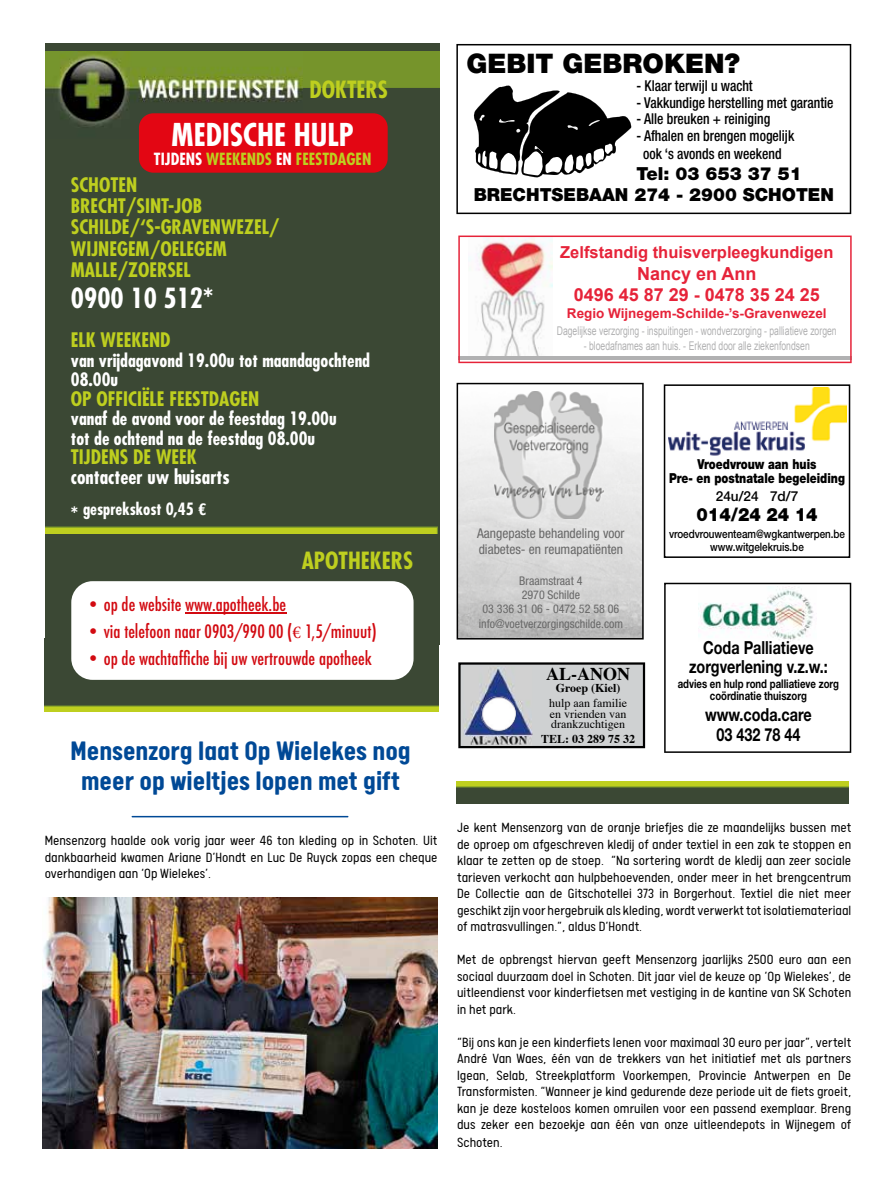
<style>
.page{position:relative;width:893px;height:1191px;background:#fff}
.page>*{position:absolute;margin:0;border:0;box-sizing:border-box;transform-origin:0 0}
.t1{font:700 condensed 30.6px "Futura Std";color:#fff}
.t2{font:700 30px/30px "Calps";color:#004996;text-align:center}
.t3{font:900 27px "Helvetica Neue LT Std";color:#000}
.t4{font:700 condensed 27px "Futura Std";color:#fff}
.t5{font:700 condensed 23.1px "Futura Std";color:#becf1f}
.t6{font:700 condensed 19.5px/21px "Futura Std";color:#becf1f}
.t7{font:700 condensed 19.5px "Futura Std";color:#fff}
.t8{font:900 18.3px "Helvetica Neue";letter-spacing:-.005em;color:#000;scale:.93 1}
.t9{font:700 condensed 18px/19.5px "Futura Std";color:#fff}
.t10{font:500 condensed 18px "Futura";color:#d20a11}
.t11{font:700 18px/18px "Helvetica Neue LT Std";color:#000;text-align:center;scale:.8 1}
.t12{font:900 18px/21.6px "Helvetica Neue LT Std";color:#000}
.t13{font:700 18px/21.6px "Arial";color:#e62339;text-align:center}
.t14{font:700 18px "Times";color:#000}
.t15{font:700 16.5px "Arial";color:#e62339}
.t16{font:700 condensed 16.5px "Futura Std";color:#fff}
.t17{font:700 condensed 16.35px "Futura Std";color:#becf1f}
.t18{font:300 15px/16.5px "Calps";color:#000;text-align:justify}
.t19{font:500 condensed 15px/18px "Helvetica Neue LT Std";color:#000;text-align:center;scale:.91 1}
.t20{font:900 13.8px/13.8px "Helvetica Neue";color:#000;text-align:center;scale:.8 1}
.t21{font:500 13.8px "Helvetica Neue LT Std";color:#000}
.t22{font:condensed 13.5px/16.2px "Helvetica Neue LT Std";color:#686868}
.t23{font:700 13.5px "Arial";color:#e62339}
.t24{font:12px "Arial";color:#b1b1b2;scale:.72 1}
.t25{font:condensed 12px/14.4px "Helvetica Neue LT Std";color:#686868;text-align:center}
.t26{font:700 12px/12px "Helvetica Neue LT Std";color:#000;text-align:center;scale:.8 1}
.t27{font:12px/10.5px "Times";color:#000;text-align:justify}
.t28{font:700 12px "Times";color:#000}
.t29{font:500 11.7px/13.8px "Helvetica Neue LT Std";letter-spacing:-.005em;color:#000;text-align:center;scale:.85 1}
.s1{color:#fff}
.s2{font-size:19.5px}
.s3{font-family:"Helvetica Neue LT Std"}
.s4{font-family:"Minion Pro";font-weight:400;font-stretch:normal}
</style>
<div class="page">
<svg style="left:456px;top:44px;width:395px;height:170px"></svg>
<svg style="left:473px;top:85px;width:158px;height:93px"></svg>
<svg style="left:457px;top:383px;width:187px;height:256px"></svg>
<img style="left:44px;top:638px;width:395px;height:73px">
<div style="left:45px;top:44px;width:395px;height:601px;background:#3b4834"></div>
<div style="left:46px;top:523px;width:393px;height:102px;background:#3b4834"></div>
<img style="left:45px;top:52px;width:259px;height:87px">
<img style="left:304px;top:52px;width:136px;height:87px">
<div style="left:71px;top:581px;width:343px;height:99px;background:#fff;border-radius:21px"></div>
<div style="left:139px;top:113px;width:249px;height:60px;background:#e30613;border-radius:14px"></div>
<img style="left:45px;top:526px;width:393px;height:7px">
<hr style="left:185px;top:612px;width:101px;height:1px;background:#d20a11">
<img style="left:42px;top:897px;width:395px;height:251px">
<img style="left:456px;top:781px;width:392px;height:22px">
<svg style="left:458px;top:235px;width:394px;height:128px"></svg>
<img style="left:668px;top:388px;width:179px;height:68px">
<img style="left:732px;top:422px;width:57px;height:7px">
<div style="left:664px;top:384px;width:186px;height:174px;border:2px solid #000"></div>
<svg style="left:664px;top:583px;width:187px;height:170px"></svg>
<img style="left:699px;top:586px;width:117px;height:55px">
<svg style="left:458px;top:662px;width:187px;height:86px;background:#b9babb"></svg>
<img style="left:464px;top:666px;width:68px;height:79px">
<img style="left:481px;top:696px;width:35px;height:34px;border-radius:17px">
<hr style="left:132px;top:816px;width:216px;height:1px;background:#004996">
<h3 class="t5" style="left:309px;top:75px;width:80px">DOKTERS</h3>
<h1 class="t1" style="left:172px;top:115px;width:184px">MEDISCHE HULP</h1>
<p class="t17" style="left:154px;top:149px;width:219px"><span class="s1">TIJDENS</span> WEEKENDS <span class="s1">EN</span> FEESTDAGEN</p>
<h3 class="t6" style="left:71px;top:175px;width:210px">SCHOTEN<br>BRECHT/SINT-JOB<br>SCHILDE/‘S-GRAVENWEZEL/<br>WIJNEGEM/OELEGEM<br>MALLE/ZOERSEL</h3>
<h3 class="t4" style="left:71px;top:281px;width:144px">0900 10 512*</h3>
<h3 class="t6" style="left:71px;top:329px;width:101px">ELK WEEKEND</h3>
<p class="t9" style="left:71px;top:350px;width:301px">van vrijdagavond 19.00u tot maandagochtend<br>08.00u</p>
<h3 class="t6" style="left:71px;top:388px;width:190px">OP OFFICIËLE FEESTDAGEN</h3>
<p class="t9" style="left:71px;top:409px;width:267px">vanaf de avond voor de feestdag 19.00u tot de ochtend na de feestdag 08.00u</p>
<h3 class="t6" style="left:71px;top:446px;width:127px">TIJDENS DE WEEK</h3>
<h3 class="t7" style="left:71px;top:464px;width:160px">contacteer uw huisarts</h3>
<p class="t16" style="left:71px;top:499px;width:137px"><span class="s2">*</span> gesprekskost 0,45 <span class="s3">€</span></p>
<h3 class="t5" style="left:302px;top:546px;width:113px">APOTHEKERS</h3>
<p class="t10" style="left:87px;top:593px;width:201px">• op de website www.apotheek.be</p>
<p class="t10" style="left:87px;top:620px;width:292px">• via telefoon naar 0903/990 00 (<span class="s4">€</span> 1,5/minuut)</p>
<p class="t10" style="left:87px;top:647px;width:287px">• op de wachtaffiche bij uw vertrouwde apotheek</p>
<h2 class="t2" style="left:71px;top:734px;width:342px">Mensenzorg laat Op Wielekes nog meer op wieltjes lopen met gift</h2>
<p class="t18" style="left:45px;top:831px;width:394px">Mensenzorg haalde ook vorig jaar weer 46 ton kleding op in Schoten. Uit dankbaarheid kwamen Ariane D’Hondt en Luc De Ruyck zopas een cheque overhandigen aan ‘Op Wielekes’.</p>
<h3 class="t3" style="left:466px;top:47px;width:275px">GEBIT GEBROKEN?</h3>
<p class="t19" style="left:636px;top:77px;width:129px">- Klaar terwijl u wacht</p>
<p class="t19" style="left:636px;top:93px;width:218px">- Vakkundige herstelling met garantie</p>
<p class="t19" style="left:636px;top:110px;width:148px">- Alle breuken + reiniging</p>
<p class="t19" style="left:636px;top:126px;width:175px">- Afhalen en brengen mogelijk ook ‘s avonds en weekend</p>
<p class="t12" style="left:474px;top:162px;width:362px;text-indent:163px">Tel: 03 653 37 51<br>BRECHTSEBAAN 274 - 2900 SCHOTEN</p>
<p class="t15" style="left:560px;top:241px;width:275px">Zelfstandig thuisverpleegkundigen</p>
<p class="t13" style="left:574px;top:263px;width:248px">Nancy en Ann<br>0496 45 87 29 - 0478 35 24 25</p>
<p class="t23" style="left:567px;top:304px;width:261px">Regio Wijnegem-Schilde-’s-Gravenwezel</p>
<p class="t24" style="left:557px;top:323px;width:390px">Dagelijkse verzorging - inspuitingen - wondverzorging - palliatieve zorgen</p>
<p class="t24" style="left:584px;top:338px;width:315px">- bloedafnames aan huis. - Erkend door alle ziekenfondsen</p>
<p class="t22" style="left:477px;top:525px;width:149px">Aangepaste behandeling voor diabetes- en reumapatiënten</p>
<p class="t25" style="left:479px;top:573px;width:146px">Braamstraat 4<br>2970 Schilde<br>03 336 31 06 - 0472 52 58 06 info@voetverzorgingschilde.com</p>
<p class="t14" style="left:546px;top:657px;width:85px">AL-ANON</p>
<p class="t28" style="left:556px;top:676px;width:66px">Groep (Kiel)</p>
<p class="t27" style="left:549px;top:697px;width:79px">hulp aan familie en vrienden van drankzuchtigen</p>
<p class="t28" style="left:541px;top:727px;width:96px">TEL: 03 289 75 32</p>
<p class="t20" style="left:669px;top:457px;width:221px">Vroedvrouw aan huis<br>Pre- en postnatale begeleiding</p>
<p class="t21" style="left:716px;top:488px;width:84px">24u/24 7d/7</p>
<p class="t8" style="left:697px;top:503px;width:132px">014/24 24 14</p>
<p class="t29" style="left:669px;top:526px;width:209px">vroedvrouwenteam@wgkantwerpen.be www.witgelekruis.be</p>
<p class="t11" style="left:689px;top:638px;width:175px">Coda Palliatieve zorgverlening v.z.w.:</p>
<p class="t26" style="left:678px;top:677px;width:203px">advies en hulp rond palliatieve zorg coördinatie thuiszorg</p>
<p class="t11" style="left:705px;top:704px;width:135px;line-height:19.5px">www.coda.care<br>03 432 78 44</p>
<p class="t18" style="left:457px;top:818px;width:396px">Je kent Mensenzorg van de oranje briefjes die ze maandelijks bussen met de oproep om afgeschreven kledij of ander textiel in een zak te stoppen en klaar te zetten op de stoep. “Na sortering wordt de kledij aan zeer sociale tarieven verkocht aan hulpbehoevenden, onder meer in het brengcentrum De Collectie aan de Gitschotellei 373 in Borgerhout. Textiel die niet meer geschikt zijn voor hergebruik als kleding, wordt verwerkt tot isolatiemateriaal of matrasvullingen.”, aldus D’Hondt.</p>
<p class="t18" style="left:457px;top:950px;width:396px">Met de opbrengst hiervan geeft Mensenzorg jaarlijks 2500 euro aan een sociaal duurzaam doel in Schoten. Dit jaar viel de keuze op ’Op Wielekes’, de uitleendienst voor kinderfietsen met vestiging in de kantine van SK Schoten in het park.</p>
<p class="t18" style="left:457px;top:1033px;width:396px">“Bij ons kan je een kinderfiets lenen voor maximaal 30 euro per jaar”, vertelt André Van Waes, één van de trekkers van het initiatief met als partners Igean, Selab, Streekplatform Voorkempen, Provincie Antwerpen en De Transformisten. “Wanneer je kind gedurende deze periode uit de fiets groeit, kan je deze kosteloos komen omruilen voor een passend exemplaar. Breng dus zeker een bezoekje aan één van onze uitleendepots in Wijnegem of</p>
<p class="t18" style="left:457px;top:1133px;width:47px">Schoten.</p>
</div>
